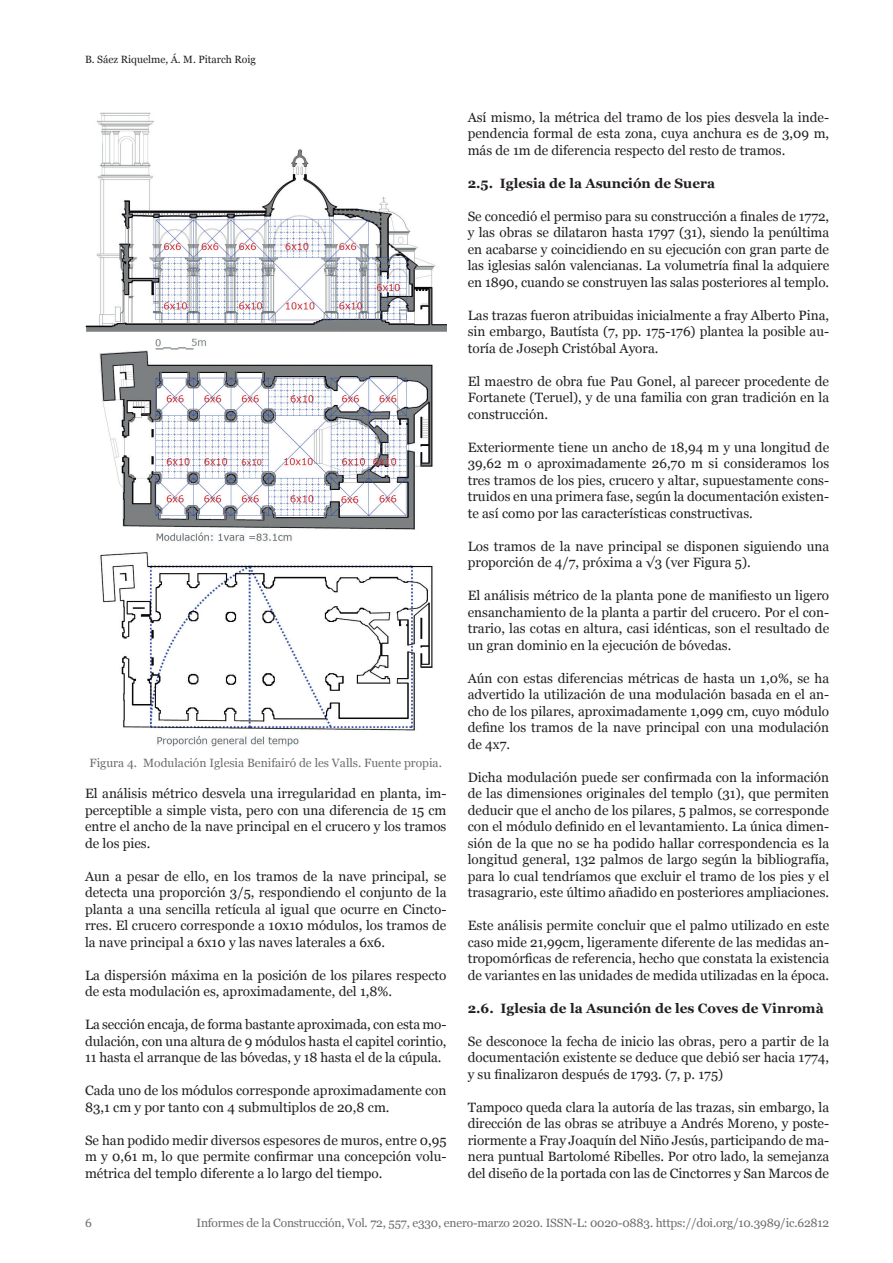
<style>
.page{position:relative;width:893px;height:1263px;background:#fff}
.page>*{position:absolute;margin:0;border:0;box-sizing:border-box;transform-origin:0 0}
.t1{font:13.5px/16.5px "Georgia";color:#231f20;text-align:justify}
.t2{font:700 13.5px "Georgia";color:#231f20}
.t3{font:12px "Georgia";letter-spacing:-.015em;color:#6c6d70}
.t4{font:10.5px "Georgia";color:#231f20}
</style>
<div class="page">
<img style="left:85px;top:112px;width:362px;height:635px">
<p class="t4" style="left:85px;top:54px;width:172px">B. Sáez Riquelme, Á. M. Pitarch Roig</p>
<p class="t3" style="left:90px;top:756px;width:354px">Figura 4. Modulación Iglesia Benifairó de les Valls. Fuente propia.</p>
<p class="t1" style="left:85px;top:785px;width:363px">El análisis métrico desvela una irregularidad en planta, im&shy;perceptible a simple vista, pero con una diferencia de 15 cm entre el ancho de la nave principal en el crucero y los tramos de los pies.</p>
<p class="t1" style="left:85px;top:868px;width:363px">Aun a pesar de ello, en los tramos de la nave principal, se detecta una proporción 3/5, respondiendo el conjunto de la planta a una sencilla retícula al igual que ocurre en Cincto&shy;rres. El crucero corresponde a 10x10 módulos, los tramos de la nave principal a 6x10 y las naves laterales a 6x6.</p>
<p class="t1" style="left:85px;top:967px;width:363px">La dispersión máxima en la posición de los pilares respecto de esta modulación es, aproximadamente, del 1,8%.</p>
<p class="t1" style="left:85px;top:1016px;width:363px">La sección encaja, de forma bastante aproximada, con esta mo&shy;dulación, con una altura de 9 módulos hasta el capitel corintio, 11 hasta el arranque de las bóvedas, y 18 hasta el de la cúpula.</p>
<p class="t1" style="left:85px;top:1082px;width:363px">Cada uno de los módulos corresponde aproximadamente con<br>83,1 cm y por tanto con 4 submultiplos de 20,8 cm.</p>
<p class="t1" style="left:85px;top:1132px;width:363px">Se han podido medir diversos espesores de muros, entre 0,95 m y 0,61 m, lo que permite confirmar una concepción volu&shy;métrica del templo diferente a lo largo del tiempo.</p>
<p class="t1" style="left:468px;top:109px;width:363px">Así mismo, la métrica del tramo de los pies desvela la inde&shy;pendencia formal de esta zona, cuya anchura es de 3,09 m, más de 1m de diferencia respecto del resto de tramos.</p>
<p class="t2" style="left:468px;top:175px;width:249px">2.5. Iglesia de la Asunción de Suera</p>
<p class="t1" style="left:468px;top:208px;width:363px">Se concedió el permiso para su construcción a finales de 1772, y las obras se dilataron hasta 1797 (31), siendo la penúltima en acabarse y coincidiendo en su ejecución con gran parte de las iglesias salón valencianas. La volumetría final la adquiere en 1890, cuando se construyen las salas posteriores al templo.</p>
<p class="t1" style="left:468px;top:307px;width:363px">Las trazas fueron atribuidas inicialmente a fray Alberto Pina, sin embargo, Bautísta (7, pp. 175-176) plantea la posible au&shy;toría de Joseph Cristóbal Ayora.</p>
<p class="t1" style="left:468px;top:373px;width:363px">El maestro de obra fue Pau Gonel, al parecer procedente de Fortanete (Teruel), y de una familia con gran tradición en la construcción.</p>
<p class="t1" style="left:468px;top:439px;width:363px">Exteriormente tiene un ancho de 18,94 m y una longitud de 39,62 m o aproximadamente 26,70 m si consideramos los tres tramos de los pies, crucero y altar, supuestamente cons&shy;truidos en una primera fase, según la documentación existen&shy;te así como por las características constructivas.</p>
<p class="t1" style="left:468px;top:538px;width:363px">Los tramos de la nave principal se disponen siguiendo una proporción de 4/7, próxima a √3 (ver Figura 5).</p>
<p class="t1" style="left:468px;top:587px;width:363px">El análisis métrico de la planta pone de manifiesto un ligero ensanchamiento de la planta a partir del crucero. Por el con&shy;trario, las cotas en altura, casi idénticas, son el resultado de un gran dominio en la ejecución de bóvedas.</p>
<p class="t1" style="left:468px;top:670px;width:363px">Aún con estas diferencias métricas de hasta un 1,0%, se ha advertido la utilización de una modulación basada en el an&shy;cho de los pilares, aproximadamente 1,099 cm, cuyo módulo define los tramos de la nave principal con una modulación de 4x7.</p>
<p class="t1" style="left:468px;top:769px;width:363px">Dicha modulación puede ser confirmada con la información de las dimensiones originales del templo (31), que permiten deducir que el ancho de los pilares, 5 palmos, se corresponde con el módulo definido en el levantamiento. La única dimen&shy;sión de la que no se ha podido hallar correspondencia es la longitud general, 132 palmos de largo según la bibliografía, para lo cual tendríamos que excluir el tramo de los pies y el trasagrario, este último añadido en posteriores ampliaciones.</p>
<p class="t1" style="left:468px;top:917px;width:363px">Este análisis permite concluir que el palmo utilizado en este caso mide 21,99cm, ligeramente diferente de las medidas an&shy;tropomórficas de referencia, hecho que constata la existencia de variantes en las unidades de medida utilizadas en la época.</p>
<p class="t2" style="left:468px;top:1000px;width:357px">2.6. Iglesia de la Asunción de les Coves de Vinromà</p>
<p class="t1" style="left:468px;top:1033px;width:363px">Se desconoce la fecha de inicio las obras, pero a partir de la documentación existente se deduce que debió ser hacia 1774, y su finalizaron después de 1793. (7, p. 175)</p>
<p class="t1" style="left:468px;top:1098px;width:363px">Tampoco queda clara la autoría de las trazas, sin embargo, la dirección de las obras se atribuye a Andrés Moreno, y poste&shy;riormente a Fray Joaquín del Niño Jesús, participando de ma&shy;nera puntual Bartolomé Ribelles. Por otro lado, la semejanza del diseño de la portada con las de Cinctorres y San Marcos de</p>
<p class="t3" style="left:85px;top:1216px;width:8px">6</p>
<p class="t3" style="left:196px;top:1216px;width:634px">Informes de la Construcción, Vol. 72, 557, e330, enero-marzo 2020. ISSN-L: 0020-0883. https://doi.org/10.3989/ic.62812</p>
</div>
